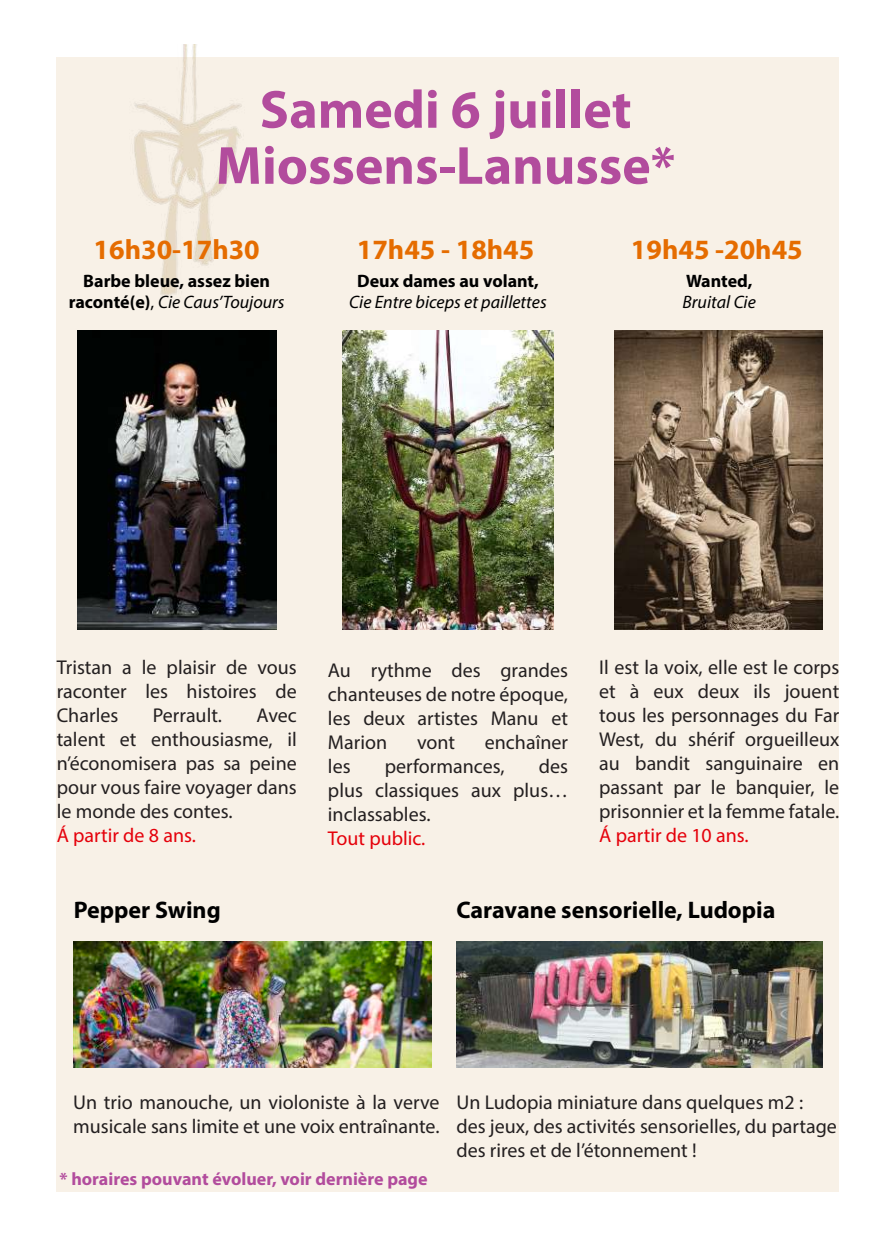
<style>
.page{position:relative;width:896px;height:1248px;background:#fff}
.page>*{position:absolute;margin:0;border:0;box-sizing:border-box;transform-origin:0 0}
.t1{font:700 54px/56px "Myriad Pro";color:#b24c9d;text-align:center}
.t2{font:700 28px "Myriad Pro";color:#e56c00}
.t3{font:700 24px "Myriad Pro";color:#000}
.t4{font:20px/24px "Myriad Pro";color:#231f20;text-align:justify}
.t5{font:20px "Myriad Pro";color:#e5000a}
.t6{font:700 18px/21.6px "Myriad Pro";color:#000;text-align:center}
.t7{font:700 18px "Myriad Pro";color:#b24c9d}
.t8{font:italic 18px "Myriad Pro";color:#000}
.s1{font-weight:400}
.s2{font-weight:400;font-style:italic}
</style>
<div class="page">
<div style="left:57px;top:57px;width:782px;height:1134px;background:#f8f1e7"></div>
<hr style="left:895px;top:57px;width:1px;height:1134px;background:#f8f1e7">
<img style="left:134px;top:44px;width:108px;height:252px">
<img style="left:77px;top:330px;width:199px;height:299px">
<img style="left:73px;top:941px;width:358px;height:126px">
<img style="left:456px;top:941px;width:367px;height:126px">
<img style="left:342px;top:330px;width:212px;height:299px">
<img style="left:614px;top:330px;width:209px;height:299px">
<h1 class="t1" style="left:216px;top:80px;width:461px">Samedi 6 juillet<br>Miossens-Lanusse*</h1>
<h2 class="t2" style="left:94px;top:231px;width:168px">16h30-17h30</h2>
<h2 class="t2" style="left:357px;top:231px;width:179px">17h45 - 18h45</h2>
<h2 class="t2" style="left:631px;top:231px;width:173px">19h45 -20h45</h2>
<p class="t6" style="left:69px;top:269px;width:217px">Barbe bleue, assez bien raconté(e)<span class="s1">,</span> <span class="s2">Cie Caus’Toujours</span></p>
<p class="t6" style="left:357px;top:269px;width:183px">Deux dames au volant,</p>
<p class="t8" style="left:349px;top:291px;width:199px">Cie Entre biceps et paillettes</p>
<p class="t6" style="left:686px;top:269px;width:68px">Wanted,</p>
<p class="t8" style="left:682px;top:291px;width:75px">Bruital Cie</p>
<p class="t4" style="left:57px;top:655px;width:242px">Tristan a le plaisir de vous raconter les histoires de Charles</p>
<p class="t4" style="left:153px;top:703px;width:71px">Perrault.</p>
<p class="t4" style="left:57px;top:703px;width:242px;text-indent:200px">Avec talent et enthousiasme, il n’économisera pas sa peine pour vous faire voyager dans le monde des contes.</p>
<p class="t5" style="left:57px;top:823px;width:141px">Á partir de 8 ans.</p>
<p class="t4" style="left:328px;top:657px;width:241px">Au rythme des grandes chanteuses de notre époque, les deux artistes Manu et Marion</p>
<p class="t4" style="left:417px;top:729px;width:40px">vont</p>
<p class="t4" style="left:485px;top:729px;width:85px">enchaîner</p>
<p class="t4" style="left:328px;top:753px;width:24px">les</p>
<p class="t4" style="left:385px;top:753px;width:121px">performances,</p>
<p class="t4" style="left:328px;top:753px;width:242px;text-indent:211px">des plus classiques aux plus… inclassables.</p>
<p class="t5" style="left:328px;top:825px;width:99px">Tout public.</p>
<p class="t4" style="left:599px;top:655px;width:242px">Il est la voix, elle est le corps et à eux deux ils jouent tous les personnages du Far West, du shérif orgueilleux au bandit sanguinaire en passant par le banquier, le prisonnier et la femme fatale.</p>
<p class="t5" style="left:599px;top:823px;width:151px">Á partir de 10 ans.</p>
<p class="t3" style="left:74px;top:894px;width:148px">Pepper Swing</p>
<p class="t3" style="left:456px;top:894px;width:320px">Caravane sensorielle, Ludopia</p>
<p class="t4" style="left:73px;top:1089px;width:368px">Un trio manouche, un violoniste à la verve musicale sans limite et une voix entraînante.</p>
<p class="t4" style="left:456px;top:1089px;width:382px;text-align:left">Un Ludopia miniature dans quelques m2 : des jeux, des activités sensorielles, du partage des rires et de l’étonnement !</p>
<p class="t7" style="left:60px;top:1167px;width:370px">* horaires pouvant évoluer, voir dernière page</p>
</div>
